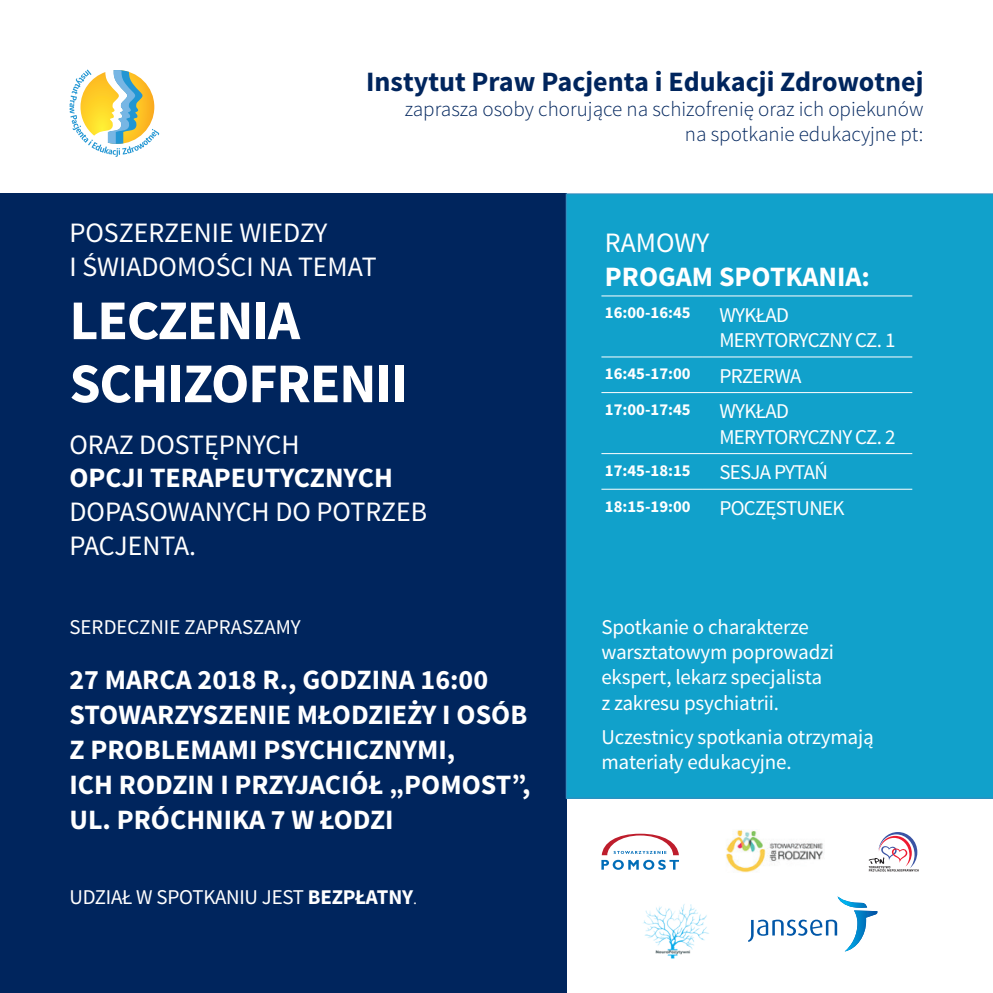
<style>
.page{position:relative;width:993px;height:993px;background:#fff}
.page>*{position:absolute;margin:0;border:0;box-sizing:border-box;transform-origin:0 0}
.t1{font:700 56px/63px "Source Sans Pro";letter-spacing:-.02em;color:#fff}
.t2{font:700 28px/35px "Source Sans Pro";color:#fff}
.t3{font:28px/33.6px "Source Sans Pro";color:#fff}
.t4{font:700 28px "Source Sans Pro";color:#00255d}
.t5{font:21px/25.2px "Source Sans Pro";letter-spacing:-.01em;color:#fff}
.t6{font:300 21px "Source Sans Pro";color:#00255d}
.t7{font:21px/25.2px "Source Sans Pro";letter-spacing:-.03em;color:#fff}
.t8{font:21px "Source Sans Pro";letter-spacing:-.035em;color:#fff}
.t9{font:700 16.8px "Source Sans Pro";color:#fff}
.s1{font-weight:700}
.s2{font-weight:300}
.s3{font-weight:400}
</style>
<div class="page">
<div style="left:0;top:193px;width:566px;height:799px;background:#00255d"></div>
<div style="left:566px;top:193px;width:426px;height:605px;background:#11a1cb"></div>
<hr style="left:601px;top:295px;width:100px;height:1px;background:#fff">
<hr style="left:701px;top:295px;width:211px;height:1px;background:#fff">
<hr style="left:601px;top:356px;width:100px;height:1px;background:#fff">
<hr style="left:701px;top:356px;width:211px;height:1px;background:#fff">
<hr style="left:601px;top:392px;width:100px;height:1px;background:#fff">
<hr style="left:701px;top:392px;width:211px;height:1px;background:#fff">
<hr style="left:601px;top:453px;width:100px;height:1px;background:#fff">
<hr style="left:701px;top:453px;width:211px;height:1px;background:#fff">
<hr style="left:601px;top:488px;width:100px;height:1px;background:#fff">
<hr style="left:701px;top:488px;width:211px;height:1px;background:#fff">
<svg style="left:69px;top:69px;width:90px;height:88px"></svg>
<svg style="left:748px;top:896px;width:129px;height:55px"></svg>
<img style="left:643px;top:904px;width:66px;height:53px">
<svg style="left:601px;top:833px;width:77px;height:36px"></svg>
<svg style="left:868px;top:832px;width:50px;height:39px"></svg>
<img style="left:726px;top:830px;width:97px;height:43px">
<p class="t4" style="left:366px;top:63px;width:558px">Instytut Praw Pacjenta i Edukacji Zdrowotnej</p>
<p class="t6" style="left:405px;top:96px;width:520px">zaprasza osoby chorujące na schizofrenię oraz ich opiekunów</p>
<p class="t6" style="left:684px;top:121px;width:240px">na spotkanie edukacyjne pt:</p>
<p class="t3" style="left:69px;top:217px;width:308px">POSZERZENIE WIEDZY<br>I ŚWIADOMOŚCI NA TEMAT</p>
<p class="t1" style="left:69px;top:291px;width:340px">LECZENIA<br>SCHIZOFRENII</p>
<p class="t3" style="left:69px;top:428px;width:359px">ORAZ DOSTĘPNYCH<br><span class="s1">OPCJI TERAPEUTYCZNYCH<br></span>DOPASOWANYCH DO POTRZEB<br>PACJENTA.</p>
<p class="t5" style="left:69px;top:614px;width:233px">SERDECZNIE ZAPRASZAMY</p>
<p class="t2" style="left:69px;top:662px;width:420px">27 MARCA 2018 R., GODZINA 16:00</p>
<p class="t2" style="left:69px;top:697px;width:462px">STOWARZYSZENIE MŁODZIEŻY I OSÓB<br>Z PROBLEMAMI PSYCHICZNYMI,<br>ICH RODZIN I PRZYJACIÓŁ „POMOST”,<br>UL. PRÓCHNIKA 7 W ŁODZI</p>
<p class="t5" style="left:69px;top:884px;width:349px">UDZIAŁ W SPOTKANIU JEST <span class="s1">BEZPŁATNY</span><span class="s2">.</span></p>
<p class="t2" style="left:604px;top:227px;width:266px;line-height:33.6px"><span class="s3">RAMOWY<br></span>PROGAM SPOTKANIA:</p>
<p class="t9" style="left:604px;top:302px;width:87px">16:00-16:45</p>
<p class="t7" style="left:719px;top:302px;width:178px">WYKŁAD<br>MERYTORYCZNY CZ. 1</p>
<p class="t9" style="left:604px;top:363px;width:87px">16:45-17:00</p>
<p class="t7" style="left:719px;top:363px;width:84px">PRZERWA</p>
<p class="t9" style="left:604px;top:398px;width:87px">17:00-17:45</p>
<p class="t7" style="left:719px;top:399px;width:178px">WYKŁAD<br>MERYTORYCZNY CZ. 2</p>
<p class="t9" style="left:604px;top:459px;width:87px">17:45-18:15</p>
<p class="t8" style="left:719px;top:459px;width:110px">SESJA PYTAŃ</p>
<p class="t9" style="left:604px;top:495px;width:87px">18:15-19:00</p>
<p class="t7" style="left:719px;top:495px;width:127px">POCZĘSTUNEK</p>
<p class="t5" style="left:601px;top:614px;width:234px">Spotkanie o charakterze warsztatowym poprowadzi ekspert, lekarz specjalista z zakresu psychiatrii.</p>
<p class="t5" style="left:601px;top:724px;width:274px">Uczestnicy spotkania otrzymają materiały edukacyjne.</p>
</div>
